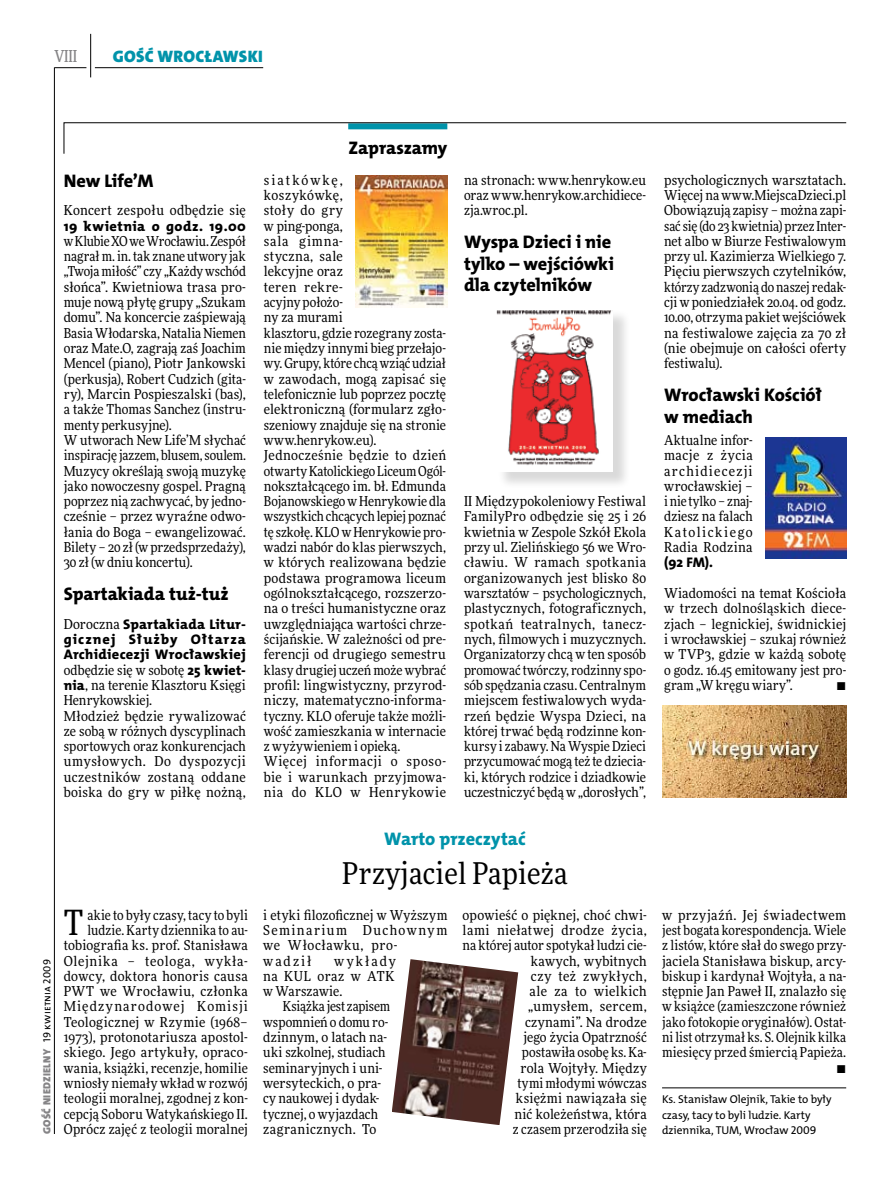
<style>
.page{position:relative;width:893px;height:1191px;background:#fff}
.page>*{position:absolute;margin:0;border:0;box-sizing:border-box;transform-origin:0 0}
.t1{font:34.8px "Freeday Narrow News";color:#000}
.t2{font:30px "Freeday Narrow News";letter-spacing:.01em;color:#000}
.t3{font:18.3px/21.6px "The Mix HP8 Ex Bld";letter-spacing:-.005em;color:#000}
.t4{font:18.3px "The Mix HP8 Ex Bld";color:#0093aa}
.t5{font:16.65px "The Mix HP9 Blk";letter-spacing:.02em;color:#0093aa}
.t6{font:500 16.5px "Freeday Narrow";color:#858486;scale:.9 1}
.t7{font:13.95px/15.3px "The Mix HP8 Ex Bld";letter-spacing:.03em;color:#000;text-align:justify}
.t8{font:13.65px/15.3px "Freeday Narrow News";letter-spacing:.01em;color:#000;text-align:justify}
.t9{font:13.65px/15.3px "Freeday Narrow News";letter-spacing:.05em;color:#000}
.t10{font:11.4px/15.3px "The Mix HP5 Plain";letter-spacing:-.005em;color:#000}
.t11{font:10.5px "The Mix HP9 Blk";letter-spacing:.025em;color:#858486}
.s1{font-family:"Freeday Narrow News";font-size:13.65px}
.s2{font-family:"The Mix HP8 Ex Bld";font-size:13.95px}
.s3{font-family:"The Mix HP5 Plain";color:#000}
</style>
<div class="page">
<hr style="left:54px;top:67px;width:1px;height:1067px;background:#000">
<hr style="left:90px;top:34px;width:1px;height:43px;background:#000">
<hr style="left:54px;top:67px;width:32px;height:1px;background:#000">
<hr style="left:95px;top:67px;width:168px;height:1px;background:#000">
<hr style="left:662px;top:1087px;width:184px;height:1px;background:#000">
<svg style="left:64px;top:122px;width:783px;height:32px"></svg>
<img style="left:356px;top:175px;width:91px;height:132px">
<div style="left:497px;top:309px;width:134px;height:181px;background:#000;opacity:.15"></div>
<img style="left:496px;top:309px;width:116px;height:162px">
<img style="left:392px;top:959px;width:126px;height:166px">
<img style="left:662px;top:705px;width:184px;height:92px">
<img style="left:765px;top:437px;width:81px;height:121px">
<p class="t6" style="left:54px;top:46px;width:27px">VIII</p>
<p class="t5" style="left:113px;top:46px;width:152px">GOŚĆ WROCŁAWSKI</p>
<h3 class="t3" style="left:64px;top:170px;width:91px">New Life’M</h3>
<p class="t8" style="left:64px;top:202px;width:184px">Koncert zespołu odbędzie się</p>
<p class="t7" style="left:64px;top:218px;width:184px">19 kwietnia o godz. 19.00</p>
<p class="t8" style="left:64px;top:233px;width:184px;text-align:left">wKlubie XO weWrocławiu. Zespół nagrał m. in. tak znane utwory jak „Twoja miłość” czy „Każdy wschód słońca”. Kwietniowa trasa pro&shy;muje nową płytę grupy „Szukam domu”. Na koncercie zaśpiewają<br>Basia Włodarska, Natalia Niemen oraz Mate.O, zagrają zaś Joachim<br>Mencel (piano), Piotr Jankowski (perkusja), Robert Cudzich (gita&shy;ry), Marcin Pospieszalski (bas), a także Thomas Sanchez (instru&shy;menty perkusyjne).<br>W utworach New Life’M słychać inspirację jazzem, blusem, soulem.<br>Muzycy określają swoją muzykę jako nowoczesny gospel. Pragną poprzez nią zachwycać, by jedno&shy;cześnie – przez wyraźne odwo&shy;łania do Boga – ewangelizować.<br>Bilety – 20 zł (w przedsprzedaży),<br>30 zł (w dniu koncertu).</p>
<h3 class="t3" style="left:64px;top:583px;width:167px">Spartakiada tuż-tuż</h3>
<p class="t7" style="left:64px;top:616px;width:184px"><span class="s1">Doroczna</span> Spartakiada Litur&shy;gicznej Służby Ołtarza Archidiecezji Wrocławskiej</p>
<p class="t8" style="left:64px;top:662px;width:184px;text-align:left">odbędzie się w sobotę <span class="s2">25 kwiet&shy;nia</span>, na terenie Klasztoru Księgi<br>Henrykowskiej.<br>Młodzież będzie rywalizować ze sobą w różnych dyscyplinach sportowych oraz konkurencjach umysłowych. Do dyspozycji uczestników zostaną oddane boiska do gry w piłkę nożną,</p>
<h3 class="t3" style="left:348px;top:137px;width:100px">Zapraszamy</h3>
<p class="t8" style="left:264px;top:172px;width:184px;text-align:left">siatkówkę,<br>koszykówkę,<br>stoły do gry<br>w ping-ponga,<br>sala gimna-<br>styczna, sale<br>lekcyjne oraz<br>teren rekre-<br>acyjny położo-<br>ny za murami<br>klasztoru, gdzie rozegrany zosta&shy;nie między innymi bieg przełajo&shy;wy. Grupy, które chcą wziąć udział w zawodach, mogą zapisać się telefonicznie lub poprzez pocztę elektroniczną (formularz zgło&shy;szeniowy znajduje się na stronie www.henrykow.eu).<br>Jednocześnie będzie to dzień otwarty Katolickiego Liceum Ogól&shy;nokształcącego im. bł. Edmunda<br>Bojanowskiego w Henrykowie dla wszystkich chcących lepiej poznać tę szkołę. KLO w Henrykowie pro&shy;wadzi nabór do klas pierwszych, w których realizowana będzie podstawa programowa liceum ogólnokształcącego, rozszerzo&shy;na o treści humanistyczne oraz uwzględniająca wartości chrze&shy;ścijańskie. W zależności od pre&shy;ferencji od drugiego semestru klasy drugiej uczeń może wybrać profil: lingwistyczny, przyrod&shy;niczy, matematyczno-informa&shy;tyczny. KLO oferuje także możli&shy;wość zamieszkania w internacie z wyżywieniem i opieką.<br>Więcej informacji o sposo&shy;bie i warunkach przyjmowa&shy;nia do KLO w Henrykowie</p>
<p class="t8" style="left:464px;top:172px;width:184px">na stronach: www.henrykow.eu oraz www.henrykow.archidiece&shy;zja.wroc.pl.</p>
<h3 class="t3" style="left:464px;top:231px;width:151px">Wyspa Dzieci i nie tylko – wejściówki dla czytelników</h3>
<p class="t8" style="left:464px;top:493px;width:184px">II Międzypokoleniowy Festiwal FamilyPro odbędzie się 25 i 26 kwietnia w Zespole Szkół Ekola przy ul. Zielińskiego 56 we Wro&shy;cławiu. W ramach spotkania organizowanych jest blisko 80 warsztatów – psychologicznych, plastycznych, fotograficznych, spotkań teatralnych, tanecz&shy;nych, filmowych i muzycznych.<br>Organizatorzy chcą w ten sposób promować twórczy, rodzinny spo&shy;sób spędzania czasu. Centralnym miejscem festiwalowych wyda&shy;rzeń będzie Wyspa Dzieci, na której trwać będą rodzinne kon&shy;kursy i zabawy. Na Wyspie Dzieci przycumować mogą też te dziecia&shy;ki, których rodzice i dziadkowie uczestniczyć będą w „dorosłych”,</p>
<h3 class="t4" style="left:384px;top:827px;width:143px">Warto przeczytać</h3>
<h2 class="t2" style="left:342px;top:855px;width:227px">Przyjaciel Papieża</h2>
<p class="t8" style="left:664px;top:172px;width:184px">psychologicznych warsztatach.<br>Więcej na www.MiejscaDzieci.pl Obowiązują zapisy – można zapi&shy;sać się (do 23 kwietnia) przez Inter&shy;net albo w Biurze Festiwalowym przy ul. Kazimierza Wielkiego 7.<br>Pięciu pierwszych czytelników, którzy zadzwonią do naszej redak&shy;cji w poniedziałek 20.04. od godz.<br>10.00, otrzyma pakiet wejściówek na festiwalowe zajęcia za 70 zł (nie obejmuje on całości oferty festiwalu).</p>
<h3 class="t3" style="left:664px;top:384px;width:160px">Wrocławski Kościół w mediach</h3>
<p class="t8" style="left:664px;top:432px;width:90px">Aktualne infor&shy;macje z życia archidiecezji wrocławskiej – i nie tylko – znaj&shy;dziesz na falach Katolickiego Radia Rodzina</p>
<p class="t7" style="left:664px;top:555px;width:50px">(92 FM).</p>
<p class="t8" style="left:664px;top:585px;width:184px">Wiadomości na temat Kościoła w trzech dolnośląskich diece&shy;zjach – legnickiej, świdnickiej i wrocławskiej – szukaj również w TVP3, gdzie w każdą sobotę o godz. 16.45 emitowany jest pro&shy;gram „W kręgu wiary”.</p>
<p class="t8" style="left:837px;top:677px;width:11px">•</p>
<p class="t11" style="left:40px;top:1134px;width:176px;rotate:-90deg">GOŚĆ NIEDZIELNY <span class="s3">19 kwietnia 2009</span></p>
<p class="t8" style="left:64px;top:907px;width:186px;text-align:right">akie to były czasy, tacy to byli ludzie. Karty dziennika to au&shy;tobiografia ks. prof. Stanisława<br>Olejnika – teologa, wykła&shy;dowcy, doktora honoris causa<br>PWT we Wrocławiu, członka<br>Międzynarodowej Komisji<br>Teologicznej w Rzymie (1968–<br>1973), protonotariusza apostol&shy;skiego. Jego artykuły, opraco&shy;wania, książki, recenzje, homilie wniosły niemały wkład w rozwój teologii moralnej, zgodnej z kon&shy;cepcją Soboru Watykańskiego II.<br>Oprócz zajęć z teologii moralnej</p>
<p class="t9" style="left:263px;top:907px;width:186px">i etyki filozoficznej w Wyższym<br>Seminarium Duchownym we Włocławku, pro&shy;wadził</p>
<h1 class="t1" style="left:64px;top:901px;width:21px">T</h1>
<p class="t8" style="left:263px;top:953px;width:134px;text-indent:71px">wykłady na KUL oraz w ATK w Warszawie.</p>
<p class="t8" style="left:263px;top:998px;width:128px;text-align:left;text-indent:20px">Książka jest zapisem wspomnień o domu ro&shy;dzinnym, o latach na&shy;uki szkolnej, studiach seminaryjnych i uni&shy;wersyteckich, o pra&shy;cy naukowej i dydak&shy;tycznej, o wyjazdach zagranicznych. To</p>
<p class="t8" style="left:463px;top:907px;width:186px;text-align:right">opowieść o pięknej, choć chwi&shy;lami niełatwej drodze życia, na której autor spotykał ludzi cie&shy;kawych, wybitnych<br>czy też zwykłych,<br>ale za to wielkich „umysłem, sercem,<br>czynami”. Na drodze<br>jego życia Opatrzność<br>postawiła osobę ks. Ka-<br>rola Wojtyły. Między<br>tymi młodymi wówczas<br>księżmi nawiązała się<br>nić koleżeństwa, która<br>z czasem przerodziła się</p>
<p class="t8" style="left:662px;top:907px;width:186px;text-align:right">w przyjaźń. Jej świadectwem jest bogata korespondencja. Wiele z listów, które słał do swego przy&shy;jaciela Stanisława biskup, arcy&shy;biskup i kardynał Wojtyła, a na&shy;stępnie Jan Paweł II, znalazło się w książce (zamieszczone również jako fotokopie oryginałów). Ostat&shy;ni list otrzymał ks. S. Olejnik kilka miesięcy przed śmiercią Papieża. •</p>
<p class="t10" style="left:662px;top:1092px;width:171px">Ks. Stanisław Olejnik, Takie to były czasy, tacy to byli ludzie. Karty dziennika, TU M, Wrocław 2009</p>
</div>
